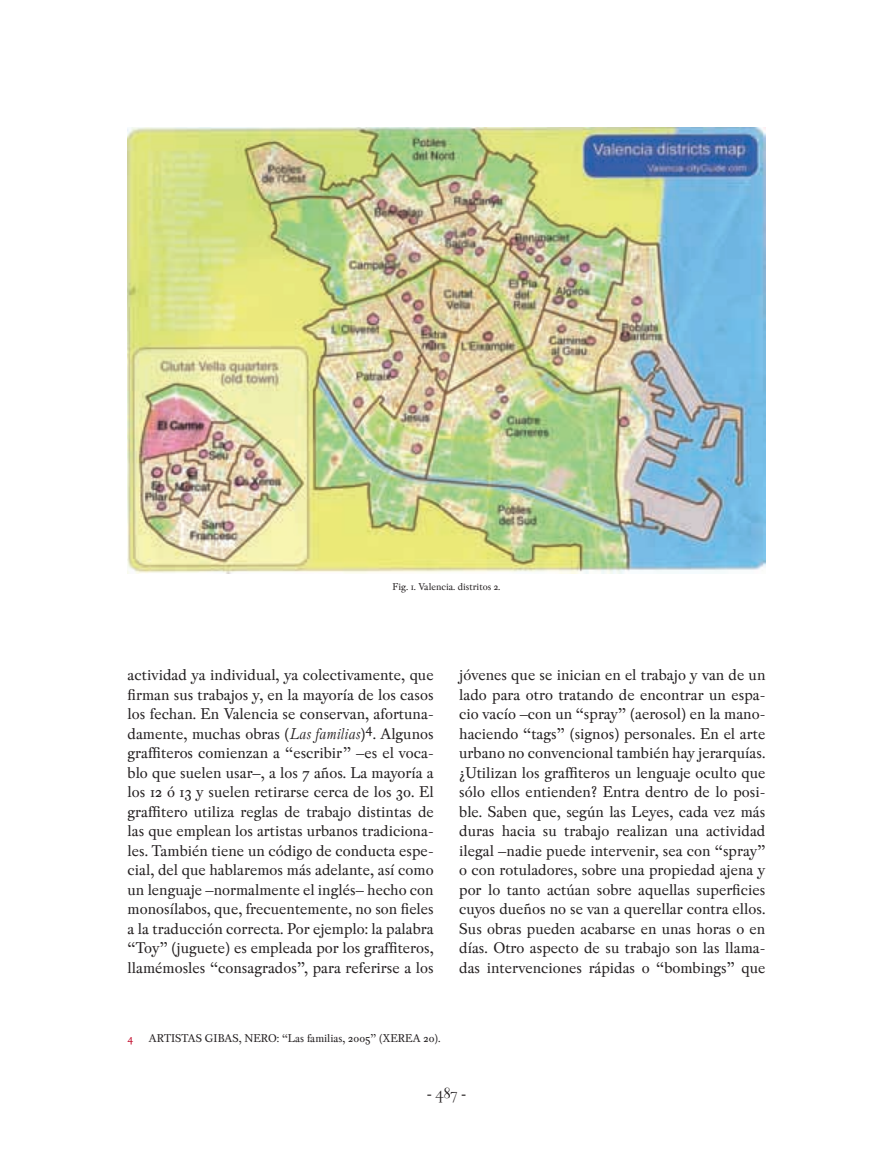
<style>
.page{position:relative;width:893px;height:1170px;background:#fff}
.page>*{position:absolute;margin:0;border:0;box-sizing:border-box;transform-origin:0 0}
.t1{font:18px "Peleguer";color:#231f20}
.t2{font:16.5px/19.5px "Pradell";color:#231f20;text-align:justify}
.endnote_text{font:12px "Pradell";color:#231f20}
.endnote_text-2{font:12px "Pradell";color:#c3102f}
.t3{font:10.5px "Pradell";color:#231f20}
.s1{font-style:italic}
</style>
<div class="page">
<img style="left:128px;top:128px;width:637px;height:445px">
<p class="t3" style="left:392px;top:580px;width:109px">Fig. 1. Valencia. distritos 2.</p>
<p class="t2" style="left:128px;top:665px;width:308px">actividad ya individual, ya colectivamente, que firman sus trabajos y, en la mayoría de los casos los fechan. En Valencia se conservan, afortuna&shy;damente, muchas obras (<span class="s1">Las familias</span>)<sup>4</sup>. Algunos graffiteros comienzan a “escribir” –es el voca&shy;blo que suelen usar–, a los 7 años. La mayoría a los 12 ó 13 y suelen retirarse cerca de los 30. El graffitero utiliza reglas de trabajo distintas de las que emplean los artistas urbanos tradiciona&shy;les. También tiene un código de conducta espe&shy;cial, del que hablaremos más adelante, así como un lenguaje –normalmente el inglés– hecho con monosílabos, que, frecuentemente, no son fieles a la traducción correcta. Por ejemplo: la palabra “Toy” (juguete) es empleada por los graffiteros, llamémosles “consagrados”, para referirse a los</p>
<p class="t2" style="left:459px;top:665px;width:308px">jóvenes que se inician en el trabajo y van de un lado para otro tratando de encontrar un espa&shy;cio vacío –con un “spray” (aerosol) en la mano&shy;haciendo “tags” (signos) personales. En el arte urbano no convencional también hay jerarquías. ¿Utilizan los graffiteros un lenguaje oculto que sólo ellos entienden? Entra dentro de lo posi&shy;ble. Saben que, según las Leyes, cada vez más duras hacia su trabajo realizan una actividad ilegal –nadie puede intervenir, sea con “spray” o con rotuladores, sobre una propiedad ajena y por lo tanto actúan sobre aquellas superficies cuyos dueños no se van a querellar contra ellos.<br>Sus obras pueden acabarse en unas horas o en días. Otro aspecto de su trabajo son las llama&shy;das intervenciones rápidas o “bombings” que</p>
<p class="endnote_text-2" style="left:128px;top:1031px;width:7px">4</p>
<p class="endnote_text" style="left:149px;top:1031px;width:293px">ARTISTAS GIBAS, NERO: “Las familias, 2005” (XEREA 20).</p>
<p class="t1" style="left:427px;top:1083px;width:41px">- 487 -</p>
</div>
